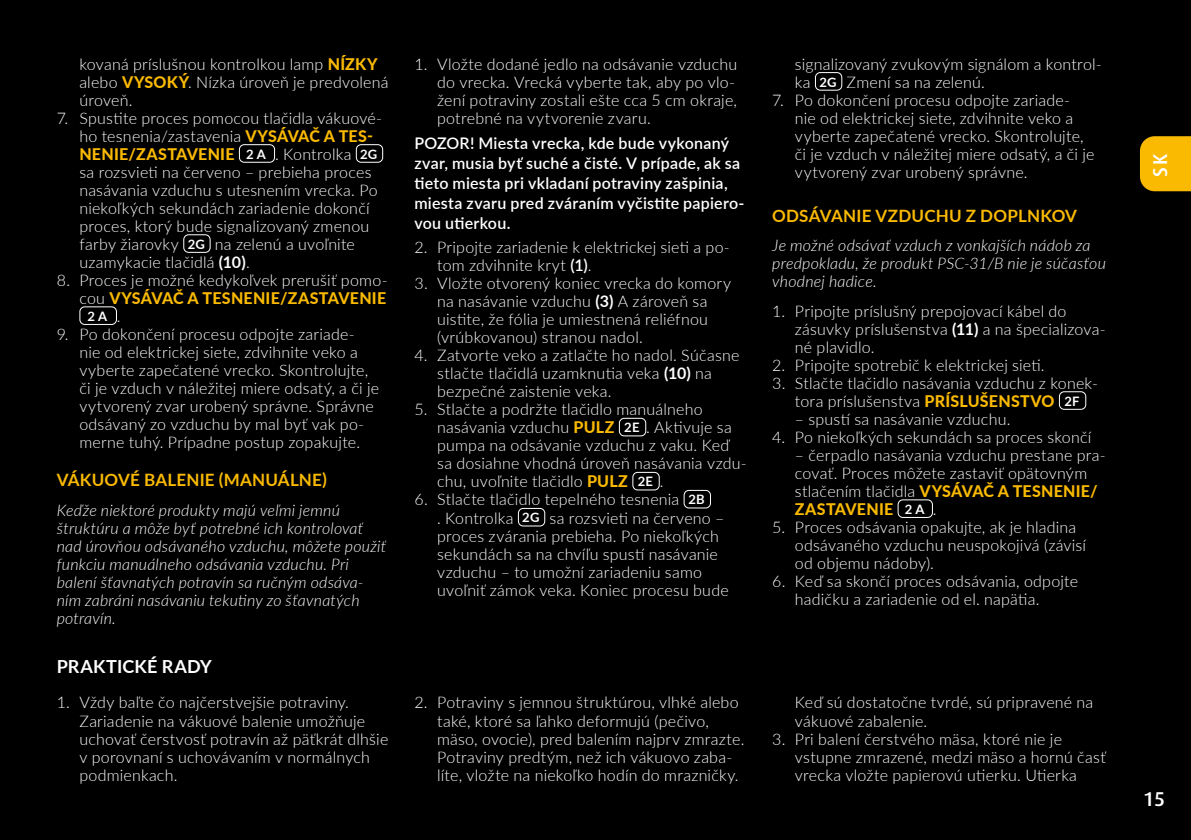
<style>
.page{position:relative;width:1191px;height:840px;background:#fff}
.page>*{position:absolute;margin:0;border:0;box-sizing:border-box;transform-origin:0 0}
.t1{font:500 20px "Dax Pro";color:#fff}
.t2{font:700 18px "Lato";letter-spacing:.015em;color:#fff}
.t3{font:700 17px "Lato";letter-spacing:.015em;color:#faba02}
.t4{font:300 16px/18px "Lato";letter-spacing:.015em;color:#fff}
.t5{font:italic 300 16px/18px "Lato";letter-spacing:.015em;color:#fff}
.t6{font:600 16px/20px "Lato";letter-spacing:.015em;color:#fff}
.t7{font:700 13px "Lato";color:#fff}
.s1{font-weight:800;color:#faba02}
.s2{font-weight:700;font-size:13px}
.s3{font-weight:700}
.s4{font-weight:300;font-size:16px}
.s5{font-weight:600}
</style>
<div class="page">
<div style="left:0;top:0;width:1191px;height:839px;background:#000"></div>
<div style="left:1140px;top:136px;width:51px;height:55px;background:#faba02"></div>
<div style="left:239px;top:144px;width:36px;height:19px;border:1px solid #fff;border-radius:5px"></div>
<div style="left:356px;top:144px;width:27px;height:19px;border:1px solid #fff;border-radius:5px"></div>
<div style="left:183px;top:234px;width:28px;height:19px;border:1px solid #fff;border-radius:5px"></div>
<div style="left:79px;top:306px;width:38px;height:19px;border:1px solid #fff;border-radius:5px"></div>
<div style="left:619px;top:417px;width:27px;height:19px;border:1px solid #fff;border-radius:5px"></div>
<div style="left:632px;top:471px;width:27px;height:19px;border:1px solid #fff;border-radius:5px"></div>
<div style="left:683px;top:489px;width:28px;height:19px;border:1px solid #fff;border-radius:5px"></div>
<div style="left:518px;top:507px;width:27px;height:19px;border:1px solid #fff;border-radius:5px"></div>
<div style="left:815px;top:72px;width:27px;height:19px;border:1px solid #fff;border-radius:5px"></div>
<div style="left:1059px;top:391px;width:27px;height:18px;border:1px solid #fff;border-radius:5px"></div>
<div style="left:897px;top:499px;width:36px;height:18px;border:1px solid #fff;border-radius:5px"></div>
<p class="t4" style="left:79px;top:54px;width:311px">kovaná príslušnou kontrolkou lamp <span class="s1">NÍZKY </span>alebo <span class="s1">VYSOKÝ</span>. Nízka úroveň je predvolená úroveň.</p>
<p class="t4" style="left:79px;top:108px;width:304px;text-indent:-23px">7. Spustite proces pomocou tlačidla vákuové&shy;ho tesnenia/zastavenia <span class="s1">VYSÁVAČ A TES-NENIE/ZASTAVENIE</span> <span class="s2">2 A</span> . Kontrolka <span class="s2">2G </span>sa rozsvieti na červeno – prebieha proces nasávania vzduchu s utesnením vrecka. Po niekoľkých sekundách zariadenie dokončí proces, ktorý bude signalizovaný zmenou farby žiarovky <span class="s2">2G</span> na zelenú a uvoľnite uzamykacie tlačidlá <span class="s3">(10)</span>.</p>
<p class="t4" style="left:57px;top:270px;width:332px;text-align:right">8. Proces je možné kedykoľvek prerušiť pomo&shy;cou <span class="s1">VYSÁVAČ A TESNENIE/ZASTAVENIE</span></p>
<p class="t7" style="left:88px;top:306px;width:35px">2 A <span class="s4">.</span></p>
<p class="t4" style="left:79px;top:324px;width:301px;text-indent:-23px">9. Po dokončení procesu odpojte zariade&shy;nie od elektrickej siete, zdvihnite veko a vyberte zapečatené vrecko. Skontrolujte, či je vzduch v náležitej miere odsatý, a či je vytvorený zvar urobený správne. Správne odsávaný zo vzduchu by mal byť vak po&shy;merne tuhý. Prípadne postup zopakujte.</p>
<p class="t3" style="left:57px;top:467px;width:272px">VÁKUOVÉ BALENIE (MANUÁLNE)</p>
<p class="t5" style="left:57px;top:500px;width:331px">Keďže niektoré produkty majú veľmi jemnú štruktúru a môže byť potrebné ich kontrolovať nad úrovňou odsávaného vzduchu, môžete použiť funkciu manuálneho odsávania vzduchu. Pri balení šťavnatých potravín sa ručným odsáva&shy;ním zabráni nasávaniu tekutiny zo šťavnatých potravín.</p>
<p class="t4" style="left:437px;top:54px;width:302px;text-indent:-23px">1. Vložte dodané jedlo na odsávanie vzduchu do vrecka. Vrecká vyberte tak, aby po vlo&shy;žení potraviny zostali ešte cca 5 cm okraje, potrebné na vytvorenie zvaru.</p>
<p class="t6" style="left:414px;top:133px;width:332px">POZOR! Miesta vrecka, kde bude vykonaný zvar, musia byť suché a čisté. V prípade, ak sa tieto miesta pri vkladaní potraviny zašpinia, miesta zvaru pred zváraním vyčistite papiero&shy;vou utierkou.</p>
<p class="t4" style="left:437px;top:238px;width:294px;text-indent:-23px">2. Pripojte zariadenie k elektrickej sieti a po&shy;tom zdvihnite kryt <span class="s5">(1)</span>.</p>
<p class="t4" style="left:437px;top:274px;width:295px;text-indent:-23px">3. Vložte otvorený koniec vrecka do komory na nasávanie vzduchu <span class="s3">(3)</span> A zároveň sa uistite, že fólia je umiestnená reliéfnou (vrúbkovanou) stranou nadol.</p>
<p class="t4" style="left:437px;top:346px;width:304px;text-indent:-23px">4. Zatvorte veko a zatlačte ho nadol. Súčasne stlačte tlačidlá uzamknutia veka <span class="s3">(10)</span> na bezpečné zaistenie veka.</p>
<p class="t4" style="left:437px;top:400px;width:311px;text-indent:-23px">5. Stlačte a podržte tlačidlo manuálneho nasávania vzduchu <span class="s1">PULZ</span> <span class="s2">2E</span> . Aktivuje sa pumpa na odsávanie vzduchu z vaku. Keď sa dosiahne vhodná úroveň nasávania vzdu&shy;chu, uvoľnite tlačidlo <span class="s1">PULZ</span> <span class="s2">2E</span> .</p>
<p class="t4" style="left:437px;top:490px;width:293px;text-indent:-23px">6. Stlačte tlačidlo tepelného tesnenia <span class="s2">2B<br></span>. Kontrolka <span class="s2">2G</span> sa rozsvieti na červeno – proces zvárania prebieha. Po niekoľkých sekundách sa na chvíľu spustí nasávanie vzduchu – to umožní zariadeniu samo uvoľniť zámok veka. Koniec procesu bude</p>
<p class="t4" style="left:795px;top:54px;width:308px">signalizovaný zvukovým signálom a kontrol&shy;ka <span class="s2">2G</span> Zmení sa na zelenú.</p>
<p class="t4" style="left:795px;top:90px;width:301px;text-indent:-23px">7. Po dokončení procesu odpojte zariade&shy;nie od elektrickej siete, zdvihnite veko a vyberte zapečatené vrecko. Skontrolujte, či je vzduch v náležitej miere odsatý, a či je vytvorený zvar urobený správne.</p>
<p class="t3" style="left:772px;top:203px;width:306px">ODSÁVANIE VZDUCHU Z DOPLNKOV</p>
<p class="t5" style="left:772px;top:236px;width:335px">Je možné odsávať vzduch z vonkajších nádob za predpokladu, že produkt PSC-31/B nie je súčasťou vhodnej hadice.</p>
<p class="t4" style="left:795px;top:301px;width:312px;text-indent:-23px">1. Pripojte príslušný prepojovací kábel do zásuvky príslušenstva <span class="s3">(11)</span> a na špecializova&shy;né plavidlo.</p>
<p class="t4" style="left:772px;top:355px;width:274px">2. Pripojte spotrebič k elektrickej sieti.</p>
<p class="t4" style="left:772px;top:373px;width:327px;text-align:center">3. Stlačte tlačidlo nasávania vzduchu z konek&shy;tora príslušenstva <span class="s1">PRÍSLUŠENSTVO</span> <span class="s2">2F</span></p>
<p class="t4" style="left:795px;top:409px;width:217px">– spustí sa nasávanie vzduchu.</p>
<p class="t4" style="left:772px;top:427px;width:321px">4. Po niekoľkých sekundách sa proces skončí</p>
<p class="t4" style="left:795px;top:445px;width:312px">– čerpadlo nasávania vzduchu prestane pra&shy;covať. Proces môžete zastaviť opätovným stlačením tlačidla <span class="s1">VYSÁVAČ A TESNENIE/ ZASTAVENIE</span> <span class="s2">2 A</span> .</p>
<p class="t4" style="left:795px;top:517px;width:293px;text-indent:-23px">5. Proces odsávania opakujte, ak je hladina odsávaného vzduchu neuspokojivá (závisí od objemu nádoby).</p>
<p class="t4" style="left:795px;top:571px;width:285px;text-indent:-23px">6. Keď sa skončí proces odsávania, odpojte hadičku a zariadenie od el. napätia.</p>
<p class="t2" style="left:57px;top:653px;width:157px">PRAKTICKÉ RADY</p>
<p class="t4" style="left:79px;top:692px;width:310px;text-indent:-23px">1. Vždy baľte čo najčerstvejšie potraviny.<br>Zariadenie na vákuové balenie umožňuje uchovať čerstvosť potravín až päťkrát dlhšie v porovnaní s uchovávaním v normálnych podmienkach.</p>
<p class="t4" style="left:437px;top:692px;width:309px;text-indent:-23px">2. Potraviny s jemnou štruktúrou, vlhké alebo také, ktoré sa ľahko deformujú (pečivo, mäso, ovocie), pred balením najprv zmrazte.<br>Potraviny predtým, než ich vákuovo zaba&shy;líte, vložte na niekoľko hodín do mrazničky.</p>
<p class="t4" style="left:795px;top:692px;width:300px">Keď sú dostatočne tvrdé, sú pripravené na vákuové zabalenie.</p>
<p class="t4" style="left:795px;top:728px;width:312px;text-indent:-23px">3. Pri balení čerstvého mäsa, ktoré nie je vstupne zmrazené, medzi mäso a hornú časť vrecka vložte papierovú utierku. Utierka</p>
<p class="t1" style="left:1147px;top:177px;width:25px;rotate:-90deg">SK</p>
<p class="t1" style="left:1144px;top:785px;width:22px">15</p>
</div>
